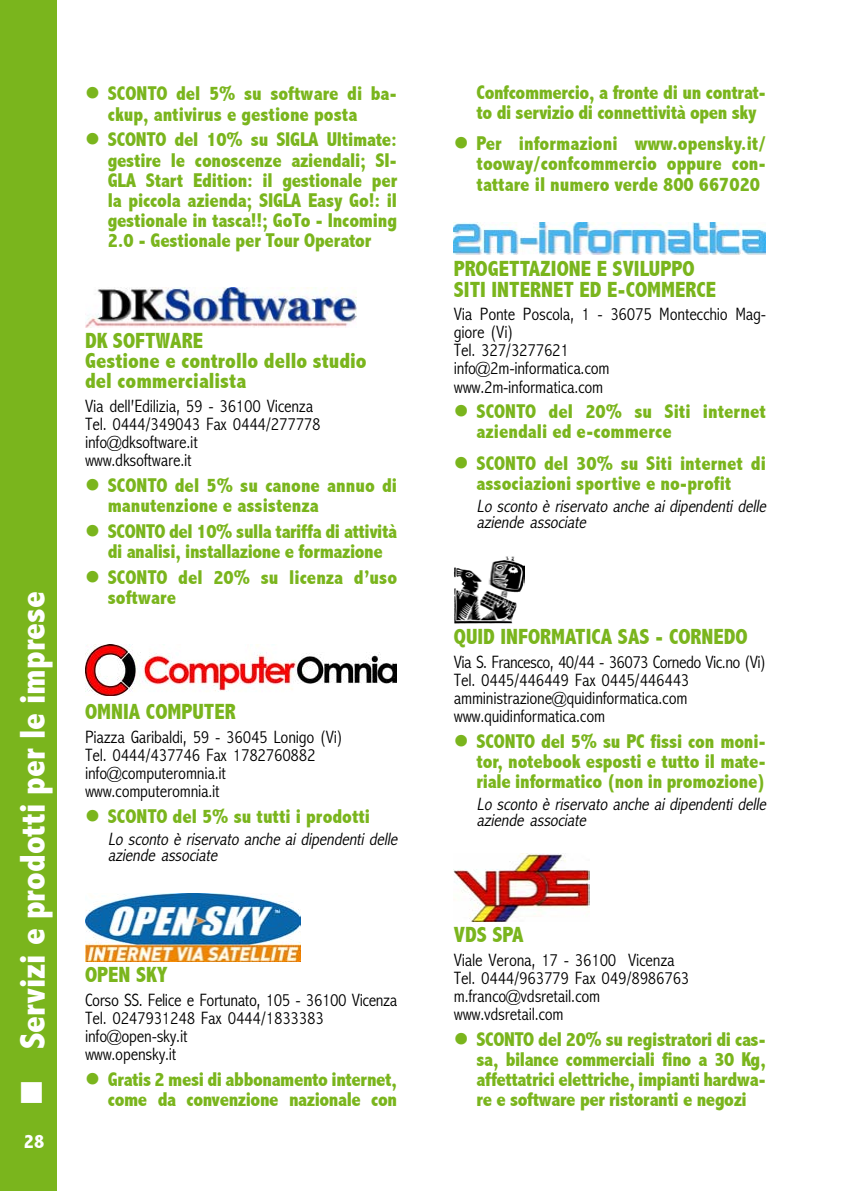
<style>
.page{position:relative;width:851px;height:1191px;background:#fff}
.page>*{position:absolute;margin:0;border:0;box-sizing:border-box;transform-origin:0 0}
.t1{font:800 condensed 36px "Abadi";color:#fff}
.t2{font:36px "Wingdings";color:#fff}
.t3{font:800 condensed 22px/20.2px "Abadi";color:#7ab51d}
.t4{font:800 condensed 20px/20.2px "Abadi";letter-spacing:-.01em;color:#7ab51d}
.t5{font:800 condensed 20px "Abadi";color:#fff}
.t6{font:300 condensed 18px/18px "M Abadi";color:#000}
.t7{font:italic 300 condensed 18px/16px "M Abadi";color:#000}
</style>
<div class="page">
<img style="left:85px;top:288px;width:271px;height:39px">
<img style="left:85px;top:645px;width:312px;height:51px">
<img style="left:85px;top:893px;width:215px;height:68px">
<img style="left:454px;top:222px;width:311px;height:33px">
<img style="left:454px;top:556px;width:70px;height:68px">
<img style="left:454px;top:854px;width:135px;height:68px">
<div style="left:0;top:0;width:57px;height:1191px;background:#7ab51d"></div>
<p class="t4" style="left:108px;top:84px;width:291px;text-indent:-23px">● SCONTO del 5% su software di ba&shy;ckup, antivirus e gestione posta</p>
<p class="t4" style="left:108px;top:130px;width:291px;text-align:justify;text-indent:-23px">● SCONTO del 10% su SIGLA Ultimate: gestire le conoscenze aziendali; SI-GLA Start Edition: il gestionale per la piccola azienda; SIGLA Easy Go!: il gestionale in tasca!!; GoTo - Incoming 2.0 - Gestionale per Tour Operator</p>
<p class="t4" style="left:476px;top:82px;width:291px">Confcommercio, a fronte di un contrat&shy;to di servizio di connettività open sky</p>
<p class="t4" style="left:476px;top:134px;width:291px;text-align:justify;text-indent:-23px">● Per informazioni www.opensky.it/ tooway/confcommercio oppure con&shy;tattare il numero verde 800 667020</p>
<p class="t3" style="left:454px;top:259px;width:264px">PROGETTAZIONE E SVILUPPO<br>SITI INTERNET ED E-COMMERCE</p>
<p class="t6" style="left:454px;top:305px;width:313px">Via Ponte Poscola, 1 - 36075 Montecchio Mag&shy;giore (Vi)<br>Tel. 327/3277621<br>info@2m-informatica.com<br>www.2m-informatica.com</p>
<p class="t4" style="left:476px;top:401px;width:291px;text-indent:-23px">● SCONTO del 20% su Siti internet aziendali ed e-commerce</p>
<p class="t4" style="left:454px;top:453px;width:313px;text-align:center">● SCONTO del 30% su Siti internet di associazioni sportive e no-profit</p>
<p class="t7" style="left:476px;top:497px;width:294px">Lo sconto è riservato anche ai dipendenti delle aziende associate</p>
<p class="t3" style="left:85px;top:330px;width:283px">DK SOFTWARE<br>Gestione e controllo dello studio del commercialista</p>
<p class="t6" style="left:85px;top:397px;width:237px">Via dell’Edilizia, 59 - 36100 Vicenza<br>Tel. 0444/349043 Fax 0444/277778 info@dksoftware.it<br>www.dksoftware.it</p>
<p class="t4" style="left:108px;top:475px;width:291px;text-indent:-23px">● SCONTO del 5% su canone annuo di manutenzione e assistenza</p>
<p class="t4" style="left:85px;top:521px;width:313px;text-align:center">● SCONTO del 10% sulla tariffa di attività di analisi, installazione e formazione</p>
<p class="t4" style="left:108px;top:567px;width:291px;text-indent:-23px">● SCONTO del 20% su licenza d’uso software</p>
<h1 class="t1" style="left:12px;top:1049px;width:459px;rotate:-90deg">Servizi e prodotti per le imprese</h1>
<p class="t3" style="left:454px;top:626px;width:295px">QUID INFORMATICA SAS - CORNEDO</p>
<p class="t6" style="left:454px;top:653px;width:313px">Via S. Francesco, 40/44 - 36073 Cornedo Vic.no (Vi)<br>Tel. 0445/446449 Fax 0445/446443 amministrazione@quidinformatica.com www.quidinformatica.com</p>
<p class="t4" style="left:476px;top:731px;width:291px;text-align:justify;text-indent:-23px">● SCONTO del 5% su PC fissi con moni&shy;tor, notebook esposti e tutto il mate&shy;riale informatico (non in promozione)</p>
<p class="t7" style="left:476px;top:795px;width:294px">Lo sconto è riservato anche ai dipendenti delle aziende associate</p>
<p class="t3" style="left:85px;top:701px;width:152px">OMNIA COMPUTER</p>
<p class="t6" style="left:85px;top:727px;width:259px">Piazza Garibaldi, 59 - 36045 Lonigo (Vi)<br>Tel. 0444/437746 Fax 1782760882 info@computeromnia.it www.computeromnia.it</p>
<p class="t4" style="left:85px;top:806px;width:286px">● SCONTO del 5% su tutti i prodotti</p>
<p class="t7" style="left:108px;top:830px;width:294px">Lo sconto è riservato anche ai dipendenti delle aziende associate</p>
<p class="t3" style="left:454px;top:924px;width:71px">VDS SPA</p>
<p class="t6" style="left:454px;top:951px;width:237px">Viale Verona, 17 - 36100 Vicenza<br>Tel. 0444/963779 Fax 049/8986763 m.franco@vdsretail.com www.vdsretail.com</p>
<p class="t4" style="left:476px;top:1029px;width:291px;text-align:justify;text-indent:-23px">● SCONTO del 20% su registratori di cas&shy;sa, bilance commerciali fino a 30 Kg, affettatrici elettriche, impianti hardwa-</p>
<p class="t3" style="left:85px;top:964px;width:84px">OPEN SKY</p>
<p class="t6" style="left:85px;top:990px;width:313px">Corso SS. Felice e Fortunato, 105 - 36100 Vicenza<br>Tel. 0247931248 Fax 0444/1833383 info@open-sky.it<br>www.opensky.it</p>
<p class="t4" style="left:85px;top:1069px;width:313px;text-align:right">● Gratis 2 mesi di abbonamento internet, come da convenzione nazionale con</p>
<h1 class="t2" style="left:12px;top:1106px;width:28px;rotate:-90deg">■</h1>
<p class="t4" style="left:476px;top:1089px;width:272px">re e software per ristoranti e negozi</p>
<p class="t5" style="left:24px;top:1129px;width:22px">28</p>
</div>
